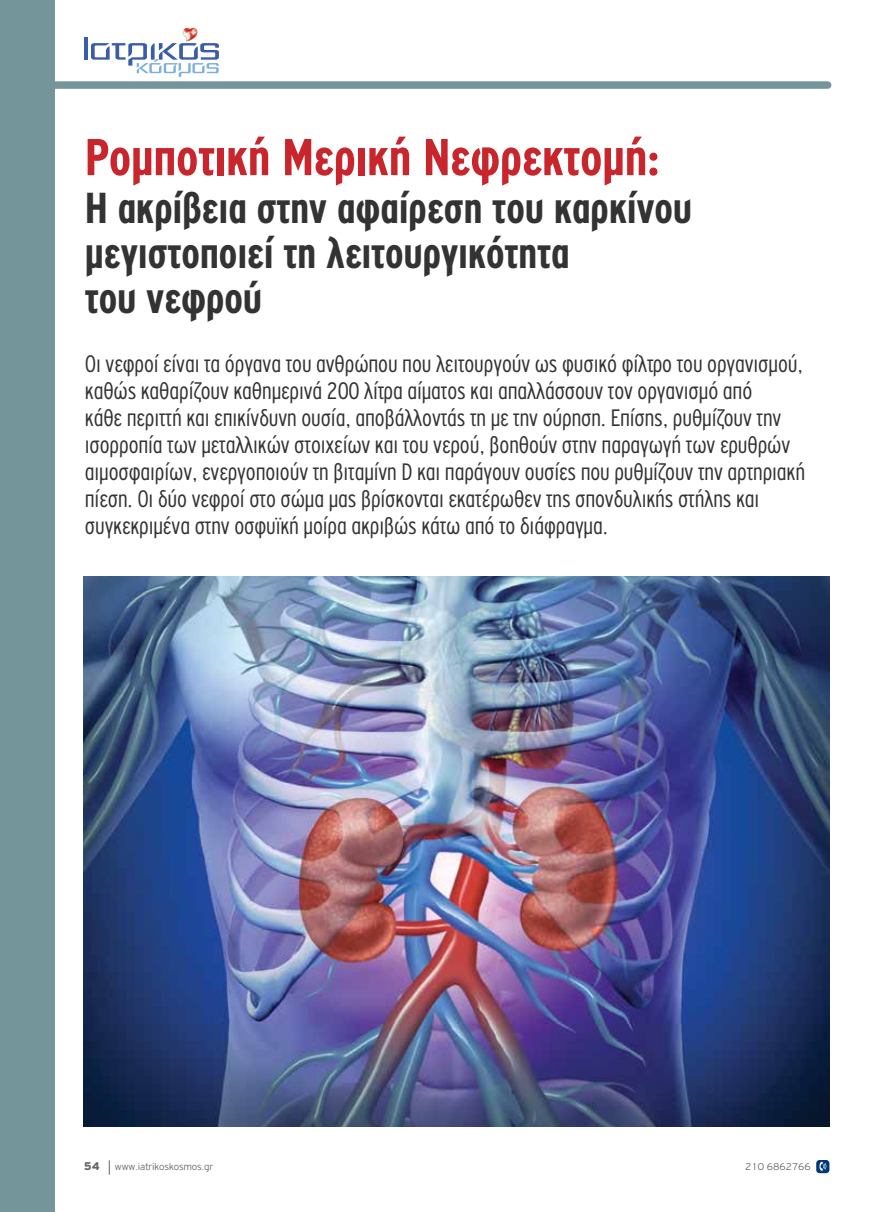
<style>
.page{position:relative;width:893px;height:1212px;background:#fff}
.page>*{position:absolute;margin:0;border:0;box-sizing:border-box;transform-origin:0 0}
.t1{font:700 55.5px "PF Highway Gothic X Cond";letter-spacing:-.01em;color:#c9252c}
.t2{font:700 46.5px/45px "PF Highway Gothic X Cond";letter-spacing:-.01em;color:#333334}
.t3{font:300 25.5px/27px "PF Highway Gothic X Cond";letter-spacing:-.005em;color:#333334}
.t4{font:900 12px "PF Highway Gothic";color:#636466}
.t5{font:300 10.5px "PF Highway Gothic";color:#636466}
</style>
<div class="page">
<svg style="left:109px;top:1160px;width:1px;height:15px"></svg>
<svg style="left:817px;top:1160px;width:12px;height:13px"></svg>
<img style="left:84px;top:576px;width:745px;height:551px">
<div style="left:51px;top:81px;width:777px;height:8px;background:#74969b"></div>
<hr style="left:84px;top:38px;width:4px;height:22px;background:#395daa">
<svg style="left:91px;top:43px;width:128px;height:34px"></svg>
<img style="left:183px;top:28px;width:14px;height:13px">
<div style="left:0;top:0;width:55px;height:1212px;background:#74969b"></div>
<h1 class="t1" style="left:85px;top:129px;width:576px">Ρομποτική Μερική Νεφρεκτομή:</h1>
<h2 class="t2" style="left:85px;top:186px;width:609px">Η ακρίβεια στην αφαίρεση του καρκίνου μεγιστοποιεί τη λειτουργικότητα<br>του νεφρού</h2>
<p class="t3" style="left:85px;top:350px;width:722px">Οι νεφροί είναι τα όργανα του ανθρώπου που λειτουργούν ως φυσικό φίλτρο του οργανισμού, καθώς καθαρίζουν καθημερινά 200 λίτρα αίματος και απαλλάσσουν τον οργανισμό από<br>κάθε περιττή και επικίνδυνη ουσία, αποβάλλοντάς τη με την ούρηση. Επίσης, ρυθμίζουν την ισορροπία των μεταλλικών στοιχείων και του νερού, βοηθούν στην παραγωγή των ερυθρών αιμοσφαιρίων, ενεργοποιούν τη βιταμίνη D και παράγουν ουσίες που ρυθμίζουν την αρτηριακή πίεση. Οι δύο νεφροί στο σώμα μας βρίσκονται εκατέρωθεν της σπονδυλικής στήλης και συγκεκριμένα στην οσφυϊκή μοίρα ακριβώς κάτω από το διάφραγμα.</p>
<p class="t4" style="left:84px;top:1159px;width:17px">54</p>
<p class="t5" style="left:115px;top:1161px;width:100px">www.iatrikoskosmos.gr</p>
<p class="t5" style="left:745px;top:1161px;width:67px">210 6862766</p>
</div>
